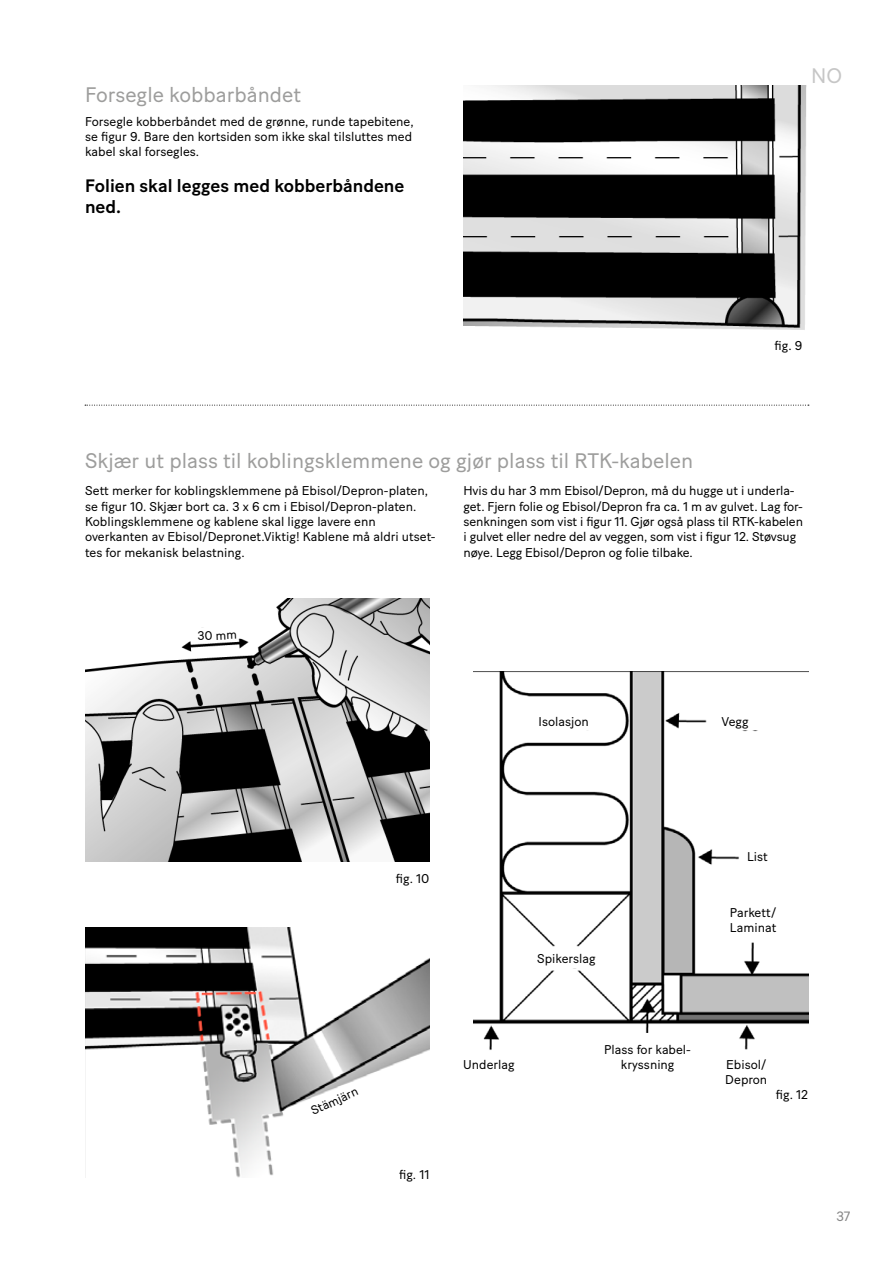
<style>
.page{position:relative;width:893px;height:1263px;background:#fff}
.page>*{position:absolute;margin:0;border:0;box-sizing:border-box;transform-origin:0 0}
.t1{font:21px "Baton Turbo";color:#9d9d9c}
.t2{font:21px "Baton Turbo";color:#c6c6c6}
.t3{font:500 18px/21.6px "Baton Turbo";color:#000}
.t4{font:13.5px "Baton Turbo";color:#878787}
.t5{font:12.75px/15.3px "Baton Turbo";color:#000}
.t6{font:12.3px "Baton Turbo";color:#000}
</style>
<div class="page">
<img style="left:85px;top:927px;width:344px;height:250px">
<img style="left:463px;top:85px;width:344px;height:245px">
<img style="left:85px;top:598px;width:344px;height:263px">
<svg style="left:186px;top:625px;width:57px;height:16px"></svg>
<img style="left:473px;top:672px;width:335px;height:378px">
<div style="left:523px;top:710px;width:73px;height:20px;background:#fff"></div>
<div style="left:526px;top:947px;width:73px;height:20px;background:#fff"></div>
<div style="left:715px;top:710px;width:61px;height:20px;background:#fff"></div>
<div style="left:743px;top:846px;width:47px;height:20px;background:#fff"></div>
<div style="left:715px;top:897px;width:73px;height:40px;background:#fff"></div>
<div style="left:571px;top:1033px;width:112px;height:39px;background:#fff"></div>
<svg style="left:85px;top:405px;width:724px;height:1px"></svg>
<h1 class="t1" style="left:85px;top:79px;width:218px">Forsegle kobbarbåndet</h1>
<p class="t5" style="left:85px;top:112px;width:330px">Forsegle kobberbåndet med de grønne, runde tapebitene, se figur 9. Bare den kortsiden som ikke skal tilsluttes med kabel skal forsegles.</p>
<h2 class="t3" style="left:85px;top:173px;width:321px">Folien skal legges med kobberbåndene ned.</h2>
<h1 class="t2" style="left:811px;top:60px;width:33px">NO</h1>
<p class="t5" style="left:774px;top:336px;width:29px">fig. 9</p>
<h1 class="t1" style="left:85px;top:444px;width:610px">Skjær ut plass til koblingsklemmene og gjør plass til RTK-kabelen</h1>
<p class="t5" style="left:463px;top:482px;width:341px">Hvis du har 3 mm Ebisol/Depron, må du hugge ut i underla&shy;get. Fjern folie og Ebisol/Depron fra ca. 1 m av gulvet. Lag for&shy;senkningen som vist i figur 11. Gjør også plass til RTK-kabelen i gulvet eller nedre del av veggen, som vist i figur 12. Støvsug nøye. Legg Ebisol/Depron og folie tilbake.</p>
<p class="t5" style="left:85px;top:482px;width:352px">Sett merker for koblingsklemmene på Ebisol/Depron-platen, se figur 10. Skjær bort ca. 3 x 6 cm i Ebisol/Depron-platen.<br>Koblingsklemmene og kablene skal ligge lavere enn overkanten av Ebisol/Depronet.Viktig! Kablene må aldri utset&shy;tes for mekanisk belastning.</p>
<p class="t6" style="left:197px;top:627px;width:41px;rotate:-2deg">30 mm</p>
<p class="t5" style="left:539px;top:712px;width:52px">Isolasjon</p>
<p class="t5" style="left:721px;top:712px;width:29px">Vegg</p>
<p class="t5" style="left:396px;top:870px;width:35px">fig. 10</p>
<p class="t5" style="left:537px;top:949px;width:60px">Spikerslag</p>
<p class="t5" style="left:463px;top:1055px;width:53px">Underlag</p>
<p class="t5" style="left:604px;top:1040px;width:88px;text-align:center">Plass for kabel&shy;kryssning</p>
<p class="t5" style="left:747px;top:848px;width:22px">List</p>
<p class="t5" style="left:730px;top:904px;width:48px">Parkett/<br>Laminat</p>
<p class="t5" style="left:725px;top:1055px;width:43px">Ebisol/<br>Depron</p>
<p class="t6" style="left:308px;top:1103px;width:52px;rotate:-25deg">Stämjärn</p>
<p class="t5" style="left:399px;top:1165px;width:32px">fig. 11</p>
<p class="t5" style="left:776px;top:1085px;width:34px">fig. 12</p>
<p class="t4" style="left:836px;top:1206px;width:16px">37</p>
</div>
